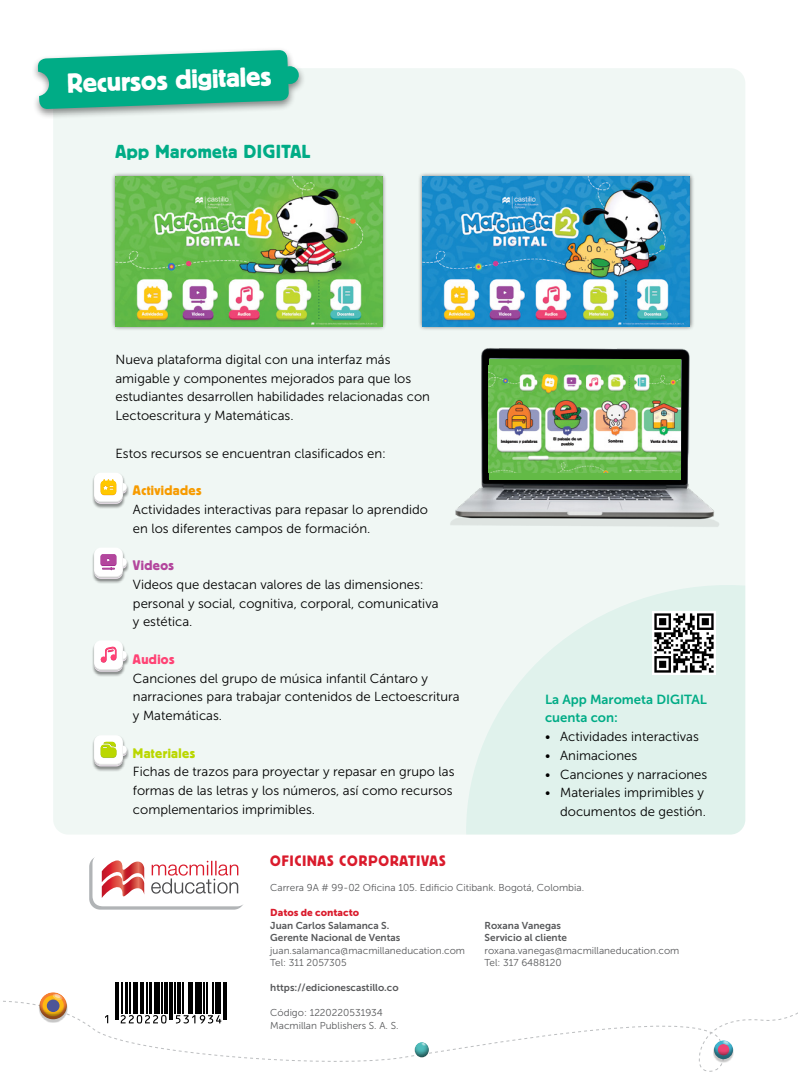
<style>
.page{position:relative;width:798px;height:1081px;background:#fff}
.page>*{position:absolute;margin:0;border:0;box-sizing:border-box;transform-origin:0 0}
.t1{font:27.5px "Block Berthold";color:#fff}
.t2{font:18.75px "Block Berthold";letter-spacing:.025em;color:#00ac86}
.t3{font:15px "Block Berthold";letter-spacing:.07em;color:#da1b2c}
.t4{font:13.75px "Block Berthold";letter-spacing:.03em;color:#f79b00}
.t5{font:13.75px "Block Berthold";letter-spacing:.03em;color:#bad700}
.t6{font:13.75px "Block Berthold";letter-spacing:.03em;color:#b3469d}
.t7{font:13.75px "Block Berthold";letter-spacing:.03em;color:#ff4375}
.t8{font:13.12px/18.8px "Museo Sans 300";color:#000}
.t9{font:13.12px/18.8px "Museo Sans 700";color:#00ac86}
.t10{font:10px/12.5px "Museo Sans 300";color:#58595b}
.t11{font:10px/12.5px "Museo Sans 700";color:#58595b}
.t12{font:10px "Museo Sans 900";color:#da1b2c}
</style>
<div class="page">
<div style="left:53px;top:68px;width:692px;height:766px;background:#edf6f2;border-radius:15px"></div>
<svg style="left:466px;top:585px;width:279px;height:249px;fill:#e0f2ec"></svg>
<div style="left:91px;top:473px;width:38px;height:36px;background:#000;opacity:.43"></div>
<div style="left:94px;top:473px;width:29px;height:28px;background:#fff;border-radius:7px"></div>
<svg style="left:94px;top:479px;width:33px;height:25px"></svg>
<div style="left:91px;top:547px;width:38px;height:37px;background:#000;opacity:.43"></div>
<div style="left:94px;top:548px;width:29px;height:28px;background:#fff;border-radius:7px"></div>
<svg style="left:94px;top:554px;width:33px;height:25px"></svg>
<div style="left:91px;top:640px;width:38px;height:37px;background:#000;opacity:.43"></div>
<div style="left:94px;top:640px;width:29px;height:29px;background:#fff;border-radius:7px"></div>
<svg style="left:94px;top:646px;width:33px;height:26px"></svg>
<div style="left:91px;top:735px;width:38px;height:36px;background:#000;opacity:.43"></div>
<div style="left:94px;top:735px;width:29px;height:29px;background:#fff;border-radius:7px"></div>
<svg style="left:94px;top:742px;width:33px;height:24px"></svg>
<div style="left:417px;top:171px;width:277px;height:160px;background:#000;opacity:.6"></div>
<img style="left:422px;top:176px;width:267px;height:150px">
<div style="left:110px;top:171px;width:277px;height:160px;background:#000;opacity:.6"></div>
<img style="left:115px;top:176px;width:267px;height:150px">
<svg style="left:405px;top:1013px;width:392px;height:59px"></svg>
<div style="left:31px;top:46px;width:274px;height:73px;background:#000;opacity:.46"></div>
<svg style="left:38px;top:50px;width:261px;height:59px;background:#28b495"></svg>
<svg style="left:3px;top:982px;width:394px;height:80px"></svg>
<img style="left:652px;top:612px;width:63px;height:63px">
<svg style="left:89px;top:856px;width:156px;height:53px"></svg>
<div style="left:92px;top:852px;width:156px;height:54px;background:#fff;border-radius:11px"></div>
<svg style="left:151px;top:861px;width:87px;height:32px"></svg>
<svg style="left:102px;top:860px;width:42px;height:38px"></svg>
<img style="left:450px;top:348px;width:269px;height:179px">
<div style="left:488px;top:359px;width:192px;height:120px;background:#63ba46"></div>
<img style="left:488px;top:365px;width:192px;height:108px">
<h1 class="t1" style="left:67px;top:68px;width:205px;rotate:-2deg">Recursos digitales</h1>
<h2 class="t2" style="left:115px;top:140px;width:196px">App Marometa DIGITAL</h2>
<p class="t8" style="left:115px;top:350px;width:316px">Nueva plataforma digital con una interfaz más amigable y componentes mejorados para que los estudiantes desarrollen habilidades relacionadas con Lectoescritura y Matemáticas.</p>
<p class="t8" style="left:115px;top:444px;width:272px">Estos recursos se encuentran clasificados en:</p>
<p class="t4" style="left:133px;top:482px;width:70px">Actividades</p>
<p class="t8" style="left:133px;top:500px;width:296px">Actividades interactivas para repasar lo aprendido en los diferentes campos de formación.</p>
<p class="t6" style="left:133px;top:557px;width:43px">Videos</p>
<p class="t8" style="left:133px;top:575px;width:307px">Videos que destacan valores de las dimensiones: personal y social, cognitiva, corporal, comunicativa y estética.</p>
<p class="t7" style="left:133px;top:651px;width:43px">Audios</p>
<p class="t8" style="left:133px;top:669px;width:328px">Canciones del grupo de música infantil Cántaro y narraciones para trabajar contenidos de Lectoescritura y Matemáticas.</p>
<p class="t5" style="left:133px;top:745px;width:64px">Materiales</p>
<p class="t8" style="left:133px;top:762px;width:323px">Fichas de trazos para proyectar y repasar en grupo las formas de las letras y los números, así como recursos complementarios imprimibles.</p>
<p class="t9" style="left:545px;top:689px;width:163px">La App Marometa DIGITAL cuenta con:</p>
<p class="t8" style="left:545px;top:727px;width:155px">• Actividades interactivas</p>
<p class="t8" style="left:545px;top:746px;width:94px">• Animaciones</p>
<p class="t8" style="left:545px;top:765px;width:164px">• Canciones y narraciones</p>
<p class="t8" style="left:545px;top:783px;width:162px;text-align:right">• Materiales imprimibles y documentos de gestión.</p>
<p class="t3" style="left:270px;top:852px;width:177px">OFICINAS CORPORATIVAS</p>
<p class="t10" style="left:270px;top:881px;width:315px">Carrera 9A # 99-02 Oficina 105. Edificio Citibank. Bogotá, Colombia.</p>
<p class="t12" style="left:270px;top:907px;width:90px">Datos de contacto</p>
<p class="t11" style="left:270px;top:919px;width:132px">Juan Carlos Salamanca S.<br>Gerente Nacional de Ventas</p>
<p class="t10" style="left:270px;top:944px;width:196px">juan.salamanca@macmillaneducation.com<br>Tel: 311 2057305</p>
<p class="t11" style="left:484px;top:919px;width:84px">Roxana Vanegas<br>Servicio al cliente</p>
<p class="t10" style="left:484px;top:944px;width:196px">roxana.vanegas@macmillaneducation.com<br>Tel: 317 6488120</p>
<p class="t11" style="left:270px;top:981px;width:130px">https://edicionescastillo.co</p>
<p class="t10" style="left:270px;top:1006px;width:130px">Código: 1220220531934<br>Macmillan Publishers S. A. S.</p>
</div>
